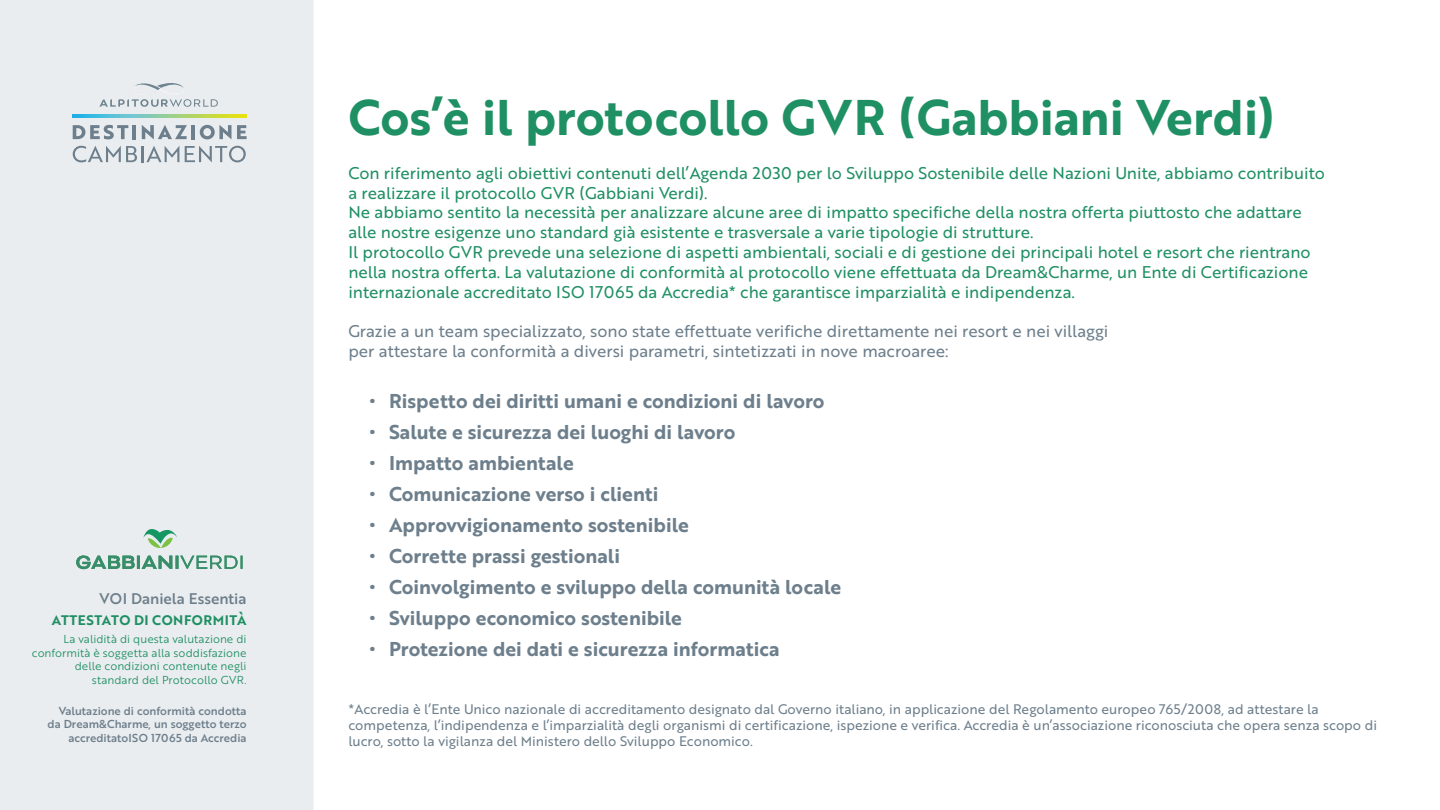
<style>
.page{position:relative;width:1440px;height:810px;background:#fff}
.page>*{position:absolute;margin:0;border:0;box-sizing:border-box;transform-origin:0 0}
.t1{font:48.75px "Brother 1816 Bold";color:#1f8f64}
.t2{font:19.5px "Brother 1816 Bold";color:#6d7f8c}
.t3{font:16.5px/19.8px "Brother 1816 Regular";color:#1f8f64}
.t4{font:16.5px/19.8px "Brother 1816 Regular";color:#6d7f8c}
.t5{font:15px "Brother 1816 Medium";color:#6d7f8c}
.t6{font:13.5px/16.2px "Brother 1816 Regular";color:#6d7f8c}
.t7{font:13.5px "Brother 1816 Bold";letter-spacing:.04em;color:#1f8f64}
.t8{font:11.25px/13.5px "Brother 1816 Book";color:#1f8f64;text-align:right}
.t9{font:11.25px/13.5px "Brother 1816 Medium";color:#6d7f8c;text-align:right}
</style>
<div class="page">
<div style="left:0;top:0;width:314px;height:810px;background:#eaedef"></div>
<svg style="left:100px;top:83px;width:118px;height:24px;background:#d9dee1"></svg>
<svg style="left:73px;top:115px;width:174px;height:2px"></svg>
<svg style="left:73px;top:125px;width:55px;height:14px"></svg>
<hr style="left:133px;top:125px;width:3px;height:14px;background:#6d7f8c">
<svg style="left:142px;top:125px;width:45px;height:14px"></svg>
<hr style="left:191px;top:125px;width:4px;height:14px;background:#6d7f8c">
<svg style="left:200px;top:125px;width:47px;height:14px"></svg>
<svg style="left:73px;top:146px;width:106px;height:16px;background:#c2c9cf"></svg>
<svg style="left:185px;top:146px;width:61px;height:16px"></svg>
<svg style="left:76px;top:555px;width:167px;height:14px;background:#92bdac"></svg>
<svg style="left:143px;top:529px;width:34px;height:19px"></svg>
<p class="t5" style="left:100px;top:588px;width:148px">VOI Daniela Essentia</p>
<p class="t7" style="left:52px;top:610px;width:196px">ATTESTATO DI CONFORMITÀ</p>
<p class="t8" style="left:32px;top:632px;width:216px">La validità di questa valutazione di conformità è soggetta alla soddisfazione delle condizioni contenute negli standard del Protocollo GVR.</p>
<p class="t9" style="left:48px;top:704px;width:200px">Valutazione di conformità condotta da Dream&amp;Charme, un soggetto terzo accreditatoISO 17065 da Accredia</p>
<h1 class="t1" style="left:348px;top:80px;width:928px">Cos’è il protocollo GVR (Gabbiani Verdi)</h1>
<p class="t3" style="left:348px;top:162px;width:978px">Con riferimento agli obiettivi contenuti dell’Agenda 2030 per lo Sviluppo Sostenibile delle Nazioni Unite, abbiamo contribuito a realizzare il protocollo GVR (Gabbiani Verdi).<br>Ne abbiamo sentito la necessità per analizzare alcune aree di impatto specifiche della nostra offerta piuttosto che adattare alle nostre esigenze uno standard già esistente e trasversale a varie tipologie di strutture.<br>Il protocollo GVR prevede una selezione di aspetti ambientali, sociali e di gestione dei principali hotel e resort che rientrano nella nostra offerta. La valutazione di conformità al protocollo viene effettuata da Dream&amp;Charme, un Ente di Certificazione internazionale accreditato ISO 17065 da Accredia* che garantisce imparzialità e indipendenza.</p>
<p class="t4" style="left:348px;top:321px;width:762px">Grazie a un team specializzato, sono state effettuate verifiche direttamente nei resort e nei villaggi per attestare la conformità a diversi parametri, sintetizzati in nove macroaree:</p>
<p class="t2" style="left:370px;top:387px;width:457px">• Rispetto dei diritti umani e condizioni di lavoro</p>
<p class="t2" style="left:370px;top:417px;width:367px">• Salute e sicurezza dei luoghi di lavoro</p>
<p class="t2" style="left:370px;top:448px;width:206px">• Impatto ambientale</p>
<p class="t2" style="left:370px;top:479px;width:290px">• Comunicazione verso i clienti</p>
<p class="t2" style="left:370px;top:510px;width:321px">• Approvvigionamento sostenibile</p>
<p class="t2" style="left:370px;top:541px;width:252px">• Corrette prassi gestionali</p>
<p class="t2" style="left:370px;top:572px;width:473px">• Coinvolgimento e sviluppo della comunità locale</p>
<p class="t2" style="left:370px;top:603px;width:314px">• Sviluppo economico sostenibile</p>
<p class="t2" style="left:370px;top:634px;width:412px">• Protezione dei dati e sicurezza informatica</p>
<p class="t6" style="left:348px;top:700px;width:1030px">*Accredia è l’Ente Unico nazionale di accreditamento designato dal Governo italiano, in applicazione del Regolamento europeo 765/2008, ad attestare la competenza, l’indipendenza e l’imparzialità degli organismi di certificazione, ispezione e verifica. Accredia è un’associazione riconosciuta che opera senza scopo di lucro, sotto la vigilanza del Ministero dello Sviluppo Economico.</p>
</div>
